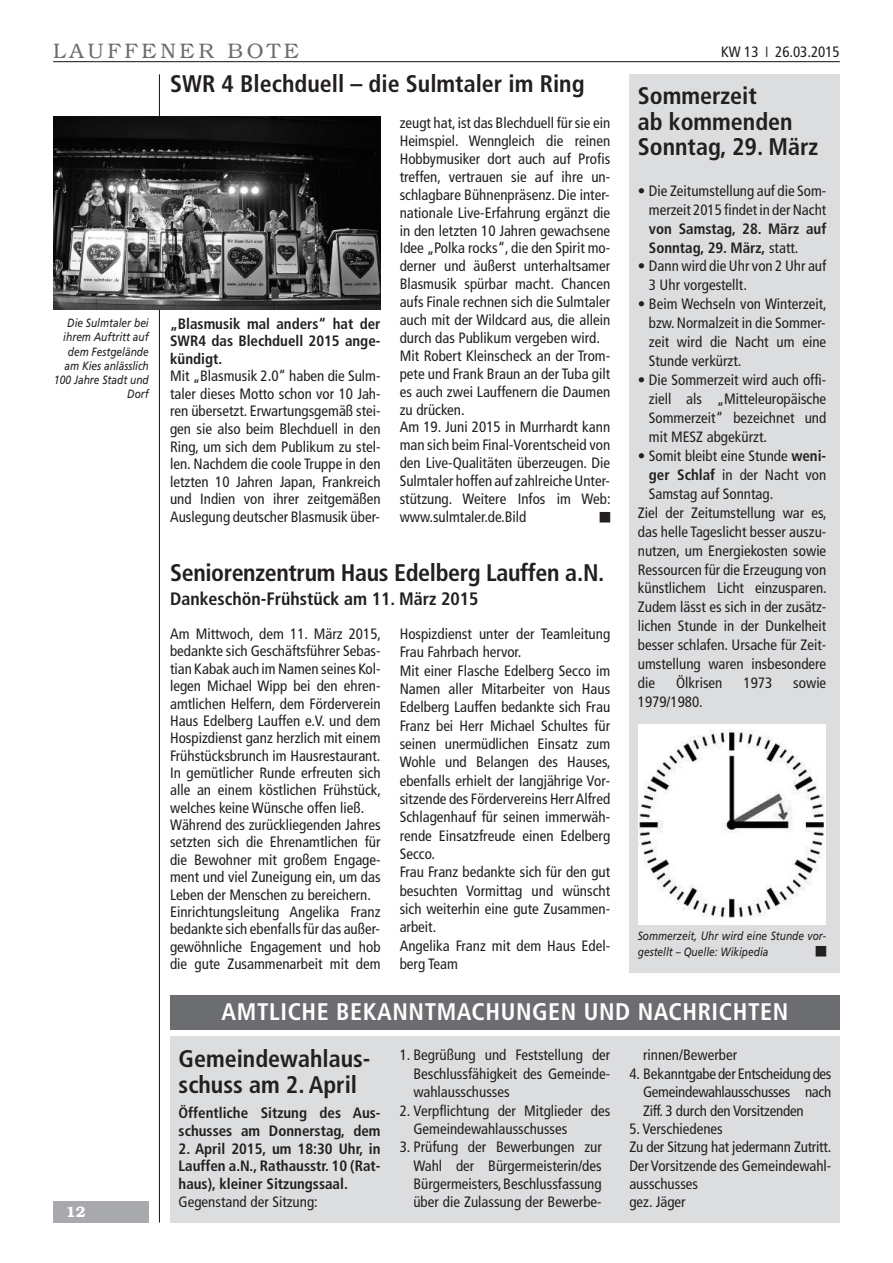
<style>
.page{position:relative;width:893px;height:1263px;background:#fff}
.page>*{position:absolute;margin:0;border:0;box-sizing:border-box;transform-origin:0 0}
.t1{font:700 condensed 24px/25.5px "Frutiger LT";color:#231f20}
.t2{font:700 condensed 24px "Frutiger LT";letter-spacing:.025em;color:#fff}
.t3{font:300 21px "Bookman LT";letter-spacing:.175em;color:#6c6d70}
.t4{font:700 condensed 18px "Frutiger LT";color:#231f20}
.t5{font:condensed 15px/18.3px "Frutiger LT";color:#231f20}
.t6{font:700 condensed 15px/18px "Frutiger LT";color:#231f20}
.t7{font:600 15px "Bookman LT";color:#fff}
.t8{font:italic 12px/14.2px "Frutiger LT";color:#231f20;scale:.85 1}
.s1{font-weight:400}
.s2{font-weight:700}
</style>
<div class="page">
<div style="left:170px;top:1036px;width:670px;height:186px;background:#dcdddf"></div>
<div style="left:629px;top:74px;width:211px;height:899px;background:#dcdddf"></div>
<hr style="left:159px;top:74px;width:1px;height:1148px;background:#231f20">
<hr style="left:53px;top:61px;width:787px;height:1px;background:#231f20">
<div style="left:53px;top:1201px;width:96px;height:21px;background:#a8a9ad"></div>
<img style="left:638px;top:724px;width:188px;height:200px">
<img style="left:53px;top:117px;width:328px;height:192px">
<div style="left:170px;top:995px;width:670px;height:34px;background:#6c6d70"></div>
<h2 class="t3" style="left:53px;top:38px;width:247px">LAUFFENER BOTE</h2>
<p class="t5" style="left:721px;top:44px;width:120px">KW 13 ❘ 26.03.2015</p>
<p class="t8" style="left:54px;top:317px;width:113px;text-align:right">Die Sulmtaler bei ihrem Auftritt auf dem Festgelände am Kies anlässlich<br>100 Jahre Stadt und<br>Dorf</p>
<p class="t7" style="left:66px;top:1203px;width:21px">12</p>
<h1 class="t1" style="left:170px;top:73px;width:416px">SWR 4 Blechduell – die Sulmtaler im Ring</h1>
<h1 class="t1" style="left:638px;top:85px;width:182px">Sommerzeit<br>ab kommenden<br>Sonntag, 29. März</h1>
<p class="t5" style="left:638px;top:182px;width:190px;line-height:18.9px;text-align:right">• Die Zeitumstellung auf die Som&shy;merzeit 2015 findetin derNacht</p>
<p class="t6" style="left:649px;top:220px;width:179px;line-height:18.9px">von Samstag, 28. März auf<br>Sonntag, 29. März, <span class="s1">statt.</span></p>
<p class="t5" style="left:649px;top:258px;width:179px;line-height:18.9px;text-indent:-11px">• Dann wird die Uhr von 2 Uhr auf<br>3 Uhr vorgestellt.</p>
<p class="t5" style="left:649px;top:296px;width:180px;line-height:18.9px;text-align:justify;text-indent:-11px">• Beim Wechseln von Winterzeit, bzw.Normalzeit in die Sommer&shy;zeit wird die Nacht um eine Stunde verkürzt.</p>
<p class="t5" style="left:649px;top:372px;width:179px;line-height:18.9px;text-align:justify;text-indent:-11px">• Die Sommerzeit wird auch offi&shy;ziell als „Mitteleuropäische Sommerzeit“ bezeichnet und mit MESZ abgekürzt.</p>
<p class="t5" style="left:638px;top:448px;width:190px">• Somit bleibt eine Stunde <span class="s2">weni-</span></p>
<p class="t5" style="left:649px;top:467px;width:179px"><span class="s2">ger Schlaf</span> in der Nacht von</p>
<p class="t5" style="left:649px;top:486px;width:126px">Samstag auf Sonntag.</p>
<p class="t5" style="left:638px;top:504px;width:191px">Ziel der Zeitumstellung war es,</p>
<p class="t5" style="left:638px;top:523px;width:190px">das helle Tageslicht besser auszu-</p>
<p class="t5" style="left:638px;top:542px;width:190px">nutzen, um Energiekosten sowie</p>
<p class="t5" style="left:638px;top:561px;width:190px">Ressourcen für die Erzeugung von</p>
<p class="t5" style="left:638px;top:580px;width:191px">künstlichem Licht einzusparen.</p>
<p class="t5" style="left:638px;top:599px;width:190px">Zudem lässt es sich in der zusätz-</p>
<p class="t5" style="left:638px;top:618px;width:190px">lichen Stunde in der Dunkelheit</p>
<p class="t5" style="left:638px;top:637px;width:190px">besser schlafen. Ursache für Zeit-</p>
<p class="t5" style="left:638px;top:656px;width:190px">umstellung waren insbesondere</p>
<p class="t5" style="left:638px;top:675px;width:19px">die</p>
<p class="t5" style="left:676px;top:675px;width:48px">Ölkrisen</p>
<p class="t5" style="left:743px;top:675px;width:30px">1973</p>
<p class="t5" style="left:793px;top:675px;width:35px">sowie</p>
<p class="t5" style="left:638px;top:694px;width:66px">1979/1980.</p>
<p class="t5" style="left:400px;top:115px;width:213px;line-height:17.9px">zeugt hat, ist das Blechduell für sie ein Heimspiel. Wenngleich die reinen Hobbymusiker dort auch auf Profis treffen, vertrauen sie auf ihre un&shy;schlagbare Bühnenpräsenz. Die inter&shy;nationale Live-Erfahrung ergänzt die in den letzten 10 Jahren gewachsene Idee „Polka rocks“, die den Spirit mo&shy;derner und äußerst unterhaltsamer Blasmusik spürbar macht. Chancen aufs Finale rechnen sich die Sulmtaler auch mit der Wildcard aus, die allein durch das Publikum vergeben wird.<br>Mit Robert Kleinscheck an der Trom&shy;pete und Frank Braun an der Tuba gilt es auch zwei Lauffenern die Daumen zu drücken.<br>Am 19. Juni 2015 in Murrhardt kann man sich beim Final-Vorentscheid von den Live-Qualitäten überzeugen. Die Sulmtaler hoffen aufzahlreicheUnter&shy;stützung. Weitere Infos im Web: www.sulmtaler.de.Bild</p>
<p class="t6" style="left:170px;top:316px;width:212px;line-height:17.5px;text-align:justify">„Blasmusik mal anders“ hat der SWR4 das Blechduell 2015 ange&shy;kündigt.</p>
<p class="t5" style="left:170px;top:369px;width:212px;line-height:17.5px;text-align:justify">Mit „Blasmusik 2.0“ haben die Sulm&shy;taler dieses Motto schon vor 10 Jah&shy;ren übersetzt. Erwartungsgemäß stei&shy;gen sie also beim Blechduell in den Ring, um sich dem Publikum zu stel&shy;len. Nachdem die coole Truppe in den letzten 10 Jahren Japan, Frankreich und Indien von ihrer zeitgemäßen Auslegung deutscher Blasmusik über-</p>
<h1 class="t1" style="left:170px;top:562px;width:436px">Seniorenzentrum Haus Edelberg Lauffen a.N.</h1>
<p class="t4" style="left:170px;top:592px;width:310px">Dankeschön-Frühstück am 11. März 2015</p>
<p class="t5" style="left:170px;top:626px;width:213px;line-height:17.4px">Am Mittwoch, dem 11. März 2015, bedankte sich Geschäftsführer Sebas&shy;tian Kabak auch im Namen seines Kol&shy;legen Michael Wipp bei den ehren&shy;amtlichen Helfern, dem Förderverein Haus Edelberg Lauffen e.V. und dem Hospizdienst ganz herzlich mit einem Frühstücksbrunch im Hausrestaurant.<br>In gemütlicher Runde erfreuten sich alle an einem köstlichen Frühstück, welches keine Wünsche offen ließ.<br>Während des zurückliegenden Jahres setzten sich die Ehrenamtlichen für die Bewohner mit großem Engage&shy;ment und viel Zuneigung ein, um das Leben der Menschen zu bereichern.<br>Einrichtungsleitung Angelika Franz bedankte sich ebenfalls für das außer&shy;gewöhnliche Engagement und hob die gute Zusammenarbeit mit dem</p>
<p class="t5" style="left:400px;top:626px;width:213px">Hospizdienst unter der Teamleitung<br>Frau Fahrbach hervor.<br>Mit einer Flasche Edelberg Secco im<br>Namen aller Mitarbeiter von Haus<br>Edelberg Lauffen bedankte sich Frau<br>Franz bei Herr Michael Schultes für seinen unermüdlichen Einsatz zum<br>Wohle und Belangen des Hauses, ebenfalls erhielt der langjährige Vor&shy;sitzende des Fördervereins HerrAlfred<br>Schlagenhauf für seinen immerwäh&shy;rende Einsatzfreude einen Edelberg<br>Secco.<br>Frau Franz bedankte sich für den gut besuchten Vormittag und wünscht sich weiterhin eine gute Zusammen&shy;arbeit.<br>Angelika Franz mit dem Haus Edel&shy;berg Team</p>
<h1 class="t2" style="left:222px;top:1002px;width:568px">AMTLICHE BEKANNTMACHUNGEN UND NACHRICHTEN</h1>
<h1 class="t1" style="left:179px;top:1047px;width:193px;line-height:26.2px">Gemeindewahlaus&shy;schuss am 2. April</h1>
<p class="t6" style="left:179px;top:1104px;width:203px">Öffentliche Sitzung des Aus&shy;schusses am Donnerstag, dem</p>
<p class="t6" style="left:179px;top:1140px;width:203px;text-align:justify">2. April 2015, um 18:30 Uhr, in Lauffen a.N., Rathausstr. 10 (Rat&shy;haus), kleiner Sitzungssaal.</p>
<p class="t5" style="left:179px;top:1194px;width:141px">Gegenstand der Sitzung:</p>
<p class="t8" style="left:638px;top:929px;width:223px;line-height:15.9px">Sommerzeit, Uhr wird eine Stunde vor&shy;gestellt – Quelle: Wikipedia</p>
<p class="t5" style="left:413px;top:1047px;width:198px;text-align:justify;text-indent:-14px">1. Begrüßung und Feststellung der Beschlussfähigkeit des Gemeinde&shy;wahlausschusses</p>
<p class="t5" style="left:413px;top:1102px;width:198px;text-indent:-14px">2. Verpflichtung der Mitglieder des<br>Gemeindewahlausschusses</p>
<p class="t5" style="left:413px;top:1139px;width:190px;text-align:justify;text-indent:-14px">3. Prüfung der Bewerbungen zur Wahl der Bürgermeisterin/des Bürgermeisters,Beschlussfassung über die Zulassung der Bewerbe-</p>
<p class="t5" style="left:643px;top:1047px;width:96px">rinnen/Bewerber</p>
<p class="t5" style="left:643px;top:1065px;width:190px;text-align:justify;text-indent:-14px">4. Bekanntgabe der Entscheidung des Gemeindewahlausschusses nach Ziff. 3 durch den Vorsitzenden</p>
<p class="t5" style="left:629px;top:1121px;width:203px">5. Verschiedenes<br>Zu der Sitzung hat jedermann Zutritt.<br>DerVorsitzende des Gemeindewahl&shy;ausschusses<br>gez. Jäger</p>
</div>
